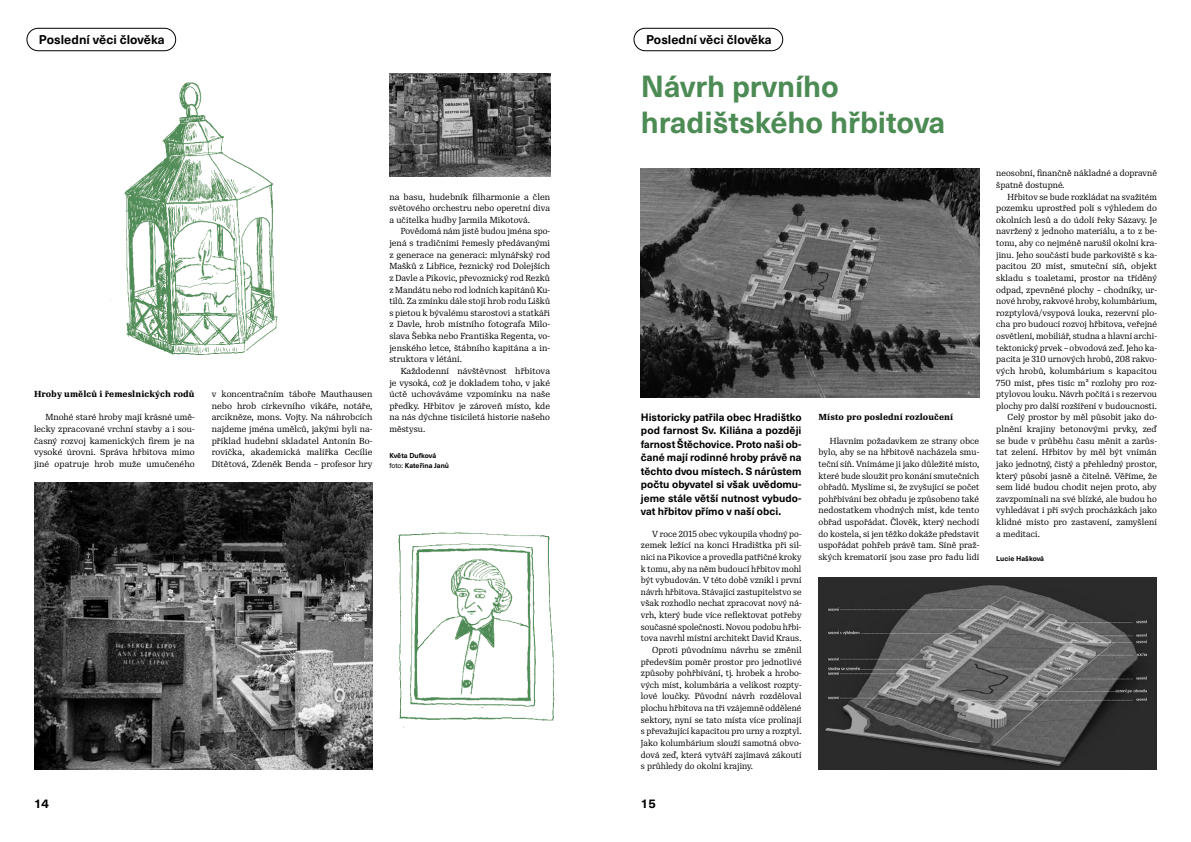
<style>
.page{position:relative;width:1191px;height:842px;background:#fff}
.page>*{position:absolute;margin:0;border:0;box-sizing:border-box;transform-origin:0 0}
.t1{font:700 30px/36px "Neue Haas Unica W1 G";color:#4d8b55}
.t2{font:700 12.5px "Neue Haas Unica W1 G";color:#000}
.t3{font:700 10.5px/13.5px "Neue Haas Unica W1 G";color:#000;text-align:justify}
.t4{font:8.5px/11.6px "Re Public Std";letter-spacing:.005em;color:#000;text-align:justify}
.t5{font:500 8.5px "Re Public Std";letter-spacing:.005em;color:#000}
.t6{font:8.5px "Re Public Std";letter-spacing:.005em;color:#000;scale:.96 1}
.t7{font:700 7px/9.5px "Neue Haas Unica W1 G";letter-spacing:.005em;color:#000}
.s1{font-weight:400}
</style>
<div class="page">
<img style="left:398px;top:532px;width:157px;height:196px">
<img style="left:641px;top:169px;width:338px;height:228px">
<img style="left:110px;top:82px;width:168px;height:273px">
<img style="left:34px;top:482px;width:338px;height:287px">
<img style="left:389px;top:74px;width:161px;height:102px">
<img style="left:818px;top:577px;width:339px;height:192px">
<div style="left:26px;top:28px;width:150px;height:23px;border:1px solid #000;border-radius:11px"></div>
<div style="left:633px;top:28px;width:150px;height:23px;border:1px solid #000;border-radius:11px"></div>
<h2 class="t2" style="left:39px;top:30px;width:127px">Poslední věci člověka</h2>
<h2 class="t2" style="left:646px;top:30px;width:127px">Poslední věci člověka</h2>
<p class="t5" style="left:34px;top:388px;width:162px">Hroby umělců i řemeslnických rodů</p>
<p class="t4" style="left:34px;top:412px;width:162px;text-indent:11px">Mnohé staré hroby mají krásné umě&shy;lecky zpracované vrchní stavby a i sou&shy;časný rozvoj kamenických firem je na vysoké úrovni. Správa hřbitova mimo jiné opatruje hrob muže umučeného</p>
<p class="t4" style="left:212px;top:388px;width:162px">v koncentračním táboře Mauthausen nebo hrob církevního vikáře, notáře, arcikněze, mons. Vojty. Na náhrobcích najdeme jména umělců, jakými byli na&shy;příklad hudební skladatel Antonín Bo&shy;rovička, akademická malířka Cecílie Dítětová, Zdeněk Benda – profesor hry</p>
<p class="t4" style="left:389px;top:191px;width:162px">na basu, hudebník filharmonie a člen světového orchestru nebo operetní diva a učitelka hudby Jarmila Mikotová.</p>
<p class="t4" style="left:389px;top:226px;width:162px;text-indent:11px">Povědomá nám jistě budou jména spo&shy;jená s tradičními řemesly předávanými z generace na generaci: mlynářský rod Mašků z Libřice, řeznický rod Dolejších z Davle a Pikovic, převoznický rod Rezků z Mandátu nebo rod lodních kapitánů Ku&shy;tilů. Za zmínku dále stojí hrob rodu Lišků s pietou k bývalému starostovi a statkáři z Davle, hrob místního fotografa Milo&shy;slava Šebka nebo Františka Regenta, vo&shy;jenského letce, štábního kapitána a in&shy;struktora v létání.</p>
<p class="t4" style="left:389px;top:365px;width:162px;text-indent:11px">Každodenní návštěvnost hřbitova je vysoká, což je dokladem toho, v jaké úctě uchováváme vzpomínku na naše předky. Hřbitov je zároveň místo, kde na nás dýchne tisíciletá historie našeho městysu.</p>
<p class="t7" style="left:389px;top:450px;width:61px">Květa Dufková <span class="s1">foto:</span> Kateřina Janů</p>
<h1 class="t1" style="left:641px;top:66px;width:306px">Návrh prvního hradištského hřbitova</h1>
<p class="t3" style="left:641px;top:409px;width:162px">Historicky patřila obec Hradištko pod farnost Sv. Kiliána a později farnost Štěchovice. Proto naši ob&shy;čané mají rodinné hroby právě na těchto dvou místech. S nárůstem počtu obyvatel si však uvědomu&shy;jeme stále větší nutnost vybudo&shy;vat hřbitov přímo v naší obci.</p>
<p class="t4" style="left:652px;top:528px;width:151px">V roce 2015 obec vykoupila vhodný po-</p>
<p class="t4" style="left:641px;top:539px;width:162px">zemek ležící na konci Hradištka při sil-</p>
<p class="t4" style="left:641px;top:551px;width:162px">nici na Pikovice a provedla patřičné kroky</p>
<p class="t4" style="left:641px;top:563px;width:162px">k tomu, aby na něm budoucí hřbitov mohl</p>
<p class="t4" style="left:641px;top:574px;width:162px">být vybudován. V této době vznikl i první</p>
<p class="t4" style="left:641px;top:586px;width:162px">návrh hřbitova. Stávající zastupitelstvo se</p>
<p class="t4" style="left:641px;top:598px;width:162px">však rozhodlo nechat zpracovat nový ná-</p>
<p class="t4" style="left:641px;top:609px;width:162px">vrh, který bude více reflektovat potřeby</p>
<p class="t6" style="left:641px;top:621px;width:169px">současné společnosti. Novou podobu hřbi-</p>
<p class="t4" style="left:641px;top:632px;width:162px">tova navrhl místní architekt David Kraus.</p>
<p class="t4" style="left:652px;top:644px;width:151px">Oproti původnímu návrhu se změnil</p>
<p class="t4" style="left:641px;top:656px;width:162px">především poměr prostor pro jednotlivé</p>
<p class="t4" style="left:641px;top:667px;width:162px">způsoby pohřbívání, tj. hrobek a hrobo-</p>
<p class="t4" style="left:641px;top:679px;width:162px">vých míst, kolumbária a velikost rozpty-</p>
<p class="t4" style="left:641px;top:691px;width:162px">lové loučky. Původní návrh rozděloval</p>
<p class="t4" style="left:641px;top:702px;width:162px">plochu hřbitova na tři vzájemně oddělené</p>
<p class="t4" style="left:641px;top:714px;width:162px">sektory, nyní se tato místa více prolínají</p>
<p class="t4" style="left:641px;top:725px;width:162px">s převažující kapacitou pro urny a rozptyl.</p>
<p class="t4" style="left:641px;top:737px;width:162px">Jako kolumbárium slouží samotná obvo-</p>
<p class="t4" style="left:641px;top:749px;width:162px">dová zeď, která vytváří zajímavá zákoutí</p>
<p class="t4" style="left:641px;top:760px;width:114px">s průhledy do okolní krajiny.</p>
<p class="t5" style="left:818px;top:412px;width:136px">Místo pro poslední rozloučení</p>
<p class="t4" style="left:818px;top:435px;width:162px;text-indent:11px">Hlavním požadavkem ze strany obce bylo, aby se na hřbitově nacházela smu&shy;teční síň. Vnímáme ji jako důležité místo, které bude sloužit pro konání smutečních obřadů. Myslíme si, že zvyšující se počet pohřbívání bez obřadu je způsobeno také nedostatkem vhodných míst, kde tento obřad uspořádat. Člověk, který nechodí do kostela, si jen těžko dokáže představit uspořádat pohřeb právě tam. Síně praž&shy;ských krematorií jsou zase pro řadu lidí</p>
<h2 class="t2" style="left:34px;top:794px;width:16px">14</h2>
<h2 class="t2" style="left:641px;top:794px;width:16px">15</h2>
<p class="t4" style="left:996px;top:168px;width:162px">neosobní, finančně nákladné a dopravně špatně dostupné.</p>
<p class="t4" style="left:1007px;top:191px;width:151px">Hřbitov se bude rozkládat na svažitém</p>
<p class="t4" style="left:996px;top:202px;width:162px">pozemku uprostřed polí s výhledem do</p>
<p class="t4" style="left:996px;top:214px;width:162px">okolních lesů a do údolí řeky Sázavy. Je</p>
<p class="t4" style="left:996px;top:226px;width:162px">navržený z jednoho materiálu, a to z be-</p>
<p class="t4" style="left:996px;top:237px;width:162px">tonu, aby co nejméně narušil okolní kra-</p>
<p class="t4" style="left:996px;top:249px;width:162px">jinu. Jeho součástí bude parkoviště s ka-</p>
<p class="t4" style="left:996px;top:261px;width:162px">pacitou 20 míst, smuteční síň, objekt</p>
<p class="t4" style="left:996px;top:272px;width:162px">skladu s toaletami, prostor na tříděný</p>
<p class="t4" style="left:996px;top:284px;width:162px">odpad, zpevněné plochy – chodníky, ur-</p>
<p class="t4" style="left:996px;top:295px;width:162px">nové hroby, rakvové hroby, kolumbárium,</p>
<p class="t4" style="left:996px;top:307px;width:162px">rozptylová/vsypová louka, rezervní plo-</p>
<p class="t4" style="left:996px;top:319px;width:162px">cha pro budoucí rozvoj hřbitova, veřejné</p>
<p class="t4" style="left:996px;top:330px;width:162px">osvětlení, mobiliář, studna a hlavní archi-</p>
<p class="t4" style="left:996px;top:342px;width:162px">tektonický prvek – obvodová zeď. Jeho ka-</p>
<p class="t4" style="left:996px;top:354px;width:162px">pacita je 310 urnových hrobů, 208 rakvo-</p>
<p class="t4" style="left:996px;top:365px;width:162px">vých hrobů, kolumbárium s kapacitou</p>
<p class="t4" style="left:996px;top:377px;width:162px">750 míst, přes tisíc m2 rozlohy pro roz-</p>
<p class="t4" style="left:996px;top:388px;width:162px">ptylovou louku. Návrh počítá i s rezervou</p>
<p class="t4" style="left:996px;top:400px;width:162px">plochy pro další rozšíření v budoucnosti.</p>
<p class="t4" style="left:1007px;top:412px;width:151px">Celý prostor by měl působit jako do-</p>
<p class="t4" style="left:996px;top:423px;width:162px">plnění krajiny betonovými prvky, zeď</p>
<p class="t4" style="left:996px;top:435px;width:162px">se bude v průběhu času měnit a zarůs-</p>
<p class="t4" style="left:996px;top:447px;width:162px">tat zelení. Hřbitov by měl být vnímán</p>
<p class="t4" style="left:996px;top:458px;width:162px">jako jednotný, čistý a přehledný prostor,</p>
<p class="t4" style="left:996px;top:470px;width:162px">který působí jasně a čitelně. Věříme, že</p>
<p class="t4" style="left:996px;top:481px;width:162px">sem lidé budou chodit nejen proto, aby</p>
<p class="t4" style="left:996px;top:493px;width:162px">zavzpomínali na své blízké, ale budou ho</p>
<p class="t4" style="left:996px;top:505px;width:162px">vyhledávat i při svých procházkách jako</p>
<p class="t4" style="left:996px;top:516px;width:162px">klidné místo pro zastavení, zamyšlení</p>
<p class="t4" style="left:996px;top:528px;width:45px">a meditaci.</p>
<p class="t7" style="left:996px;top:553px;width:49px">Lucie Hašková</p>
</div>
